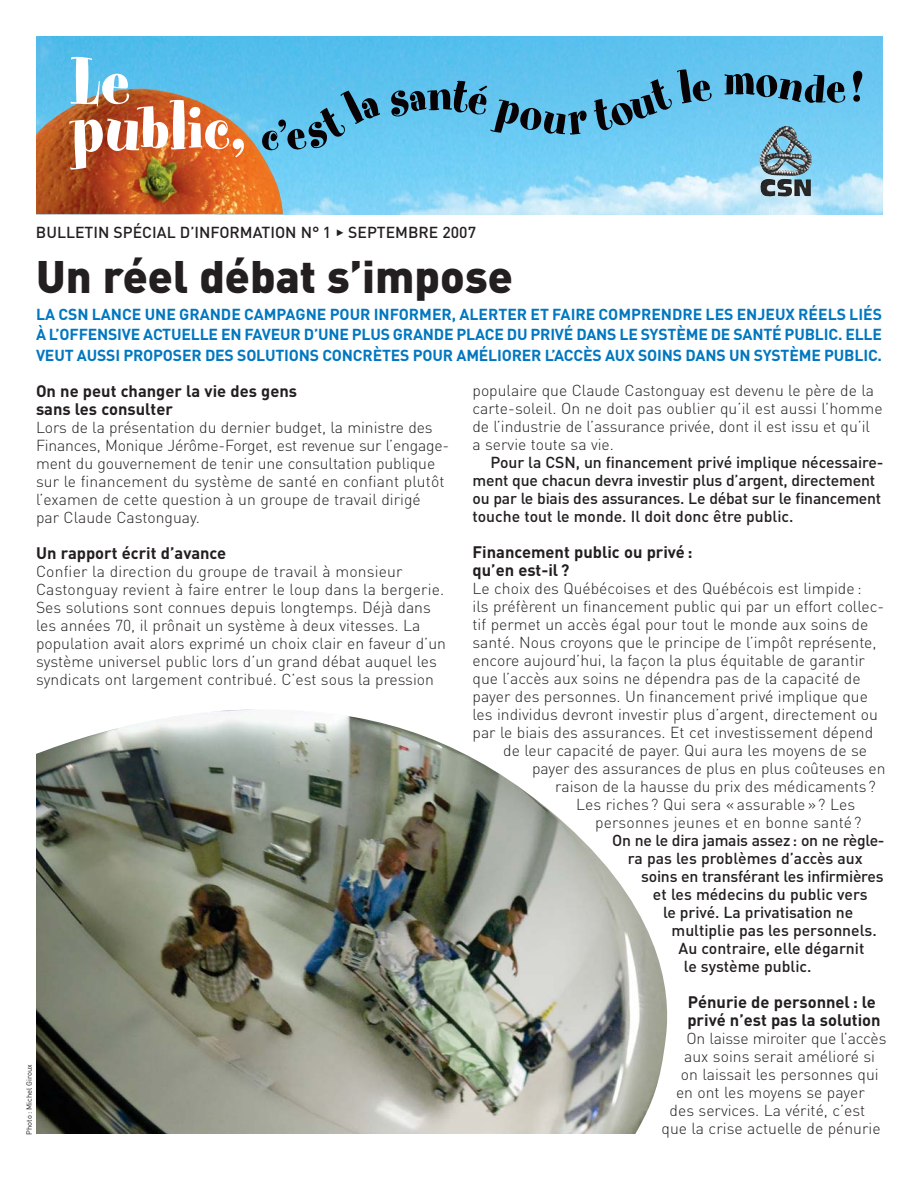
<style>
.page{position:relative;width:918px;height:1188px;background:#fff}
.page>*{position:absolute;margin:0;border:0;box-sizing:border-box;transform-origin:0 0}
.t1{font:74.25px "Spumoni LP";color:#fff}
.t2{font:900 45px "DIN";color:#231f20}
.t3{font:700 16.5px/18px "DIN";color:#231f20}
.t4{font:300 15.75px/18px "DIN";color:#231f20}
.t5{font:500 15.75px/18px "DIN";letter-spacing:-.005em;color:#231f20}
.t6{font:700 15.75px/20.2px "DIN";letter-spacing:-.01em;color:#0077c0;text-align:justify}
.t7{font:7.5px "DIN";color:#231f20}
.s1{font-family:"Fago Co Bold Exp";font-weight:400;font-size:14.25px}
</style>
<div class="page">
<img style="left:36px;top:36px;width:846px;height:178px">
<img style="left:36px;top:88px;width:247px;height:126px">
<img style="left:760px;top:126px;width:52px;height:71px">
<img style="left:36px;top:709px;width:632px;height:425px">
<svg style="left:262px;top:91px;width:118px;height:59px;background:#509fc2"></svg>
<svg style="left:391px;top:81px;width:196px;height:54px;background:#4f9abb"></svg>
<svg style="left:594px;top:69px;width:118px;height:61px;background:#549ec0"></svg>
<svg style="left:724px;top:73px;width:121px;height:30px;background:#427791"></svg>
<svg style="left:853px;top:71px;width:9px;height:31px"></svg>
<h1 class="t1" style="left:72px;top:57px;width:60px">Le</h1>
<h1 class="t1" style="left:72px;top:103px;width:177px">public,</h1>
<p class="t5" style="left:36px;top:225px;width:442px">BULLETIN SPÉCIAL D’INFORMATION N° 1 <span class="s1">%</span> SEPTEMBRE 2007</p>
<h2 class="t2" style="left:36px;top:261px;width:478px">Un réel débat s’impose</h2>
<p class="t6" style="left:36px;top:306px;width:848px">LA CSN LANCE UNE GRANDE CAMPAGNE POUR INFORMER, ALERTER ET FAIRE COMPRENDRE LES ENJEUX RÉELS LIÉS À L’OFFENSIVE ACTUELLE EN FAVEUR D’UNE PLUS GRANDE PLACE DU PRIVÉ DANS LE SYSTÈME DE SANTÉ PUBLIC. ELLE VEUT AUSSI PROPOSER DES SOLUTIONS CONCRÈTES POUR AMÉLIORER L’ACCÈS AUX SOINS DANS UN SYSTÈME PUBLIC.</p>
<p class="t3" style="left:36px;top:384px;width:263px">On ne peut changer la vie des gens sans les consulter</p>
<p class="t4" style="left:36px;top:420px;width:415px">Lors de la présentation du dernier budget, la ministre des Finances, Monique Jérôme-Forget, est revenue sur l’engage&shy;ment du gouvernement de tenir une consultation publique sur le financement du système de santé en confiant plutôt l’examen de cette question à un groupe de travail dirigé<br>par Claude Castonguay.</p>
<p class="t3" style="left:36px;top:546px;width:192px">Un rapport écrit d’avance</p>
<p class="t4" style="left:36px;top:564px;width:412px">Confier la direction du groupe de travail à monsieur Castonguay revient à faire entrer le loup dans la bergerie.<br>Ses solutions sont connues depuis longtemps. Déjà dans les années 70, il prônait un système à deux vitesses. La population avait alors exprimé un choix clair en faveur d’un système universel public lors d’un grand débat auquel les syndicats ont largement contribué. C’est sous la pression</p>
<p class="t7" style="left:26px;top:1135px;width:72px;rotate:-90deg">Photo : Michel Giroux</p>
<p class="t4" style="left:472px;top:383px;width:412px">populaire que Claude Castonguay est devenu le père de la carte-soleil. On ne doit pas oublier qu’il est aussi l’homme de l’industrie de l’assurance privée, dont il est issu et qu’il<br>a servie toute sa vie.</p>
<p class="t5" style="left:472px;top:455px;width:413px;text-indent:18px">Pour la CSN, un financement privé implique nécessaire&shy;ment que chacun devra investir plus d’argent, directement ou par le biais des assurances. Le débat sur le financement touche tout le monde. Il doit donc être public.</p>
<p class="t3" style="left:472px;top:545px;width:222px">Financement public ou privé : qu’en est-il ?</p>
<p class="t4" style="left:472px;top:581px;width:391px">Le choix des Québécoises et des Québécois est limpide :</p>
<p class="t4" style="left:472px;top:599px;width:413px">ils préfèrent un financement public qui par un effort collec-</p>
<p class="t4" style="left:472px;top:617px;width:397px">tif permet un accès égal pour tout le monde aux soins de</p>
<p class="t4" style="left:472px;top:635px;width:406px">santé. Nous croyons que le principe de l’impôt représente,</p>
<p class="t4" style="left:472px;top:653px;width:394px">encore aujourd’hui, la façon la plus équitable de garantir</p>
<p class="t4" style="left:472px;top:671px;width:390px">que l’accès aux soins ne dépendra pas de la capacité de</p>
<p class="t4" style="left:472px;top:689px;width:397px">payer des personnes. Un financement privé implique que</p>
<p class="t4" style="left:472px;top:707px;width:407px">les individus devront investir plus d’argent, directement ou</p>
<p class="t4" style="left:472px;top:725px;width:402px">par le biais des assurances. Et cet investissement dépend</p>
<p class="t4" style="left:503px;top:743px;width:365px">de leur capacité de payer. Qui aura les moyens de se</p>
<p class="t4" style="left:532px;top:761px;width:355px">payer des assurances de plus en plus coûteuses en</p>
<p class="t4" style="left:555px;top:779px;width:322px">raison de la hausse du prix des médicaments?</p>
<p class="t4" style="left:576px;top:797px;width:281px">Les riches? Qui sera « assurable »? Les</p>
<p class="t4" style="left:595px;top:815px;width:268px">personnes jeunes et en bonne santé?</p>
<p class="t5" style="left:612px;top:833px;width:274px;text-align:center">On ne le dira jamais assez : on ne règle&shy;ra pas les problèmes d’accès aux</p>
<p class="t5" style="left:641px;top:869px;width:244px">soins en transférant les infirmières</p>
<p class="t5" style="left:653px;top:887px;width:216px">et les médecins du public vers</p>
<p class="t5" style="left:663px;top:905px;width:192px">le privé. La privatisation ne</p>
<p class="t5" style="left:672px;top:923px;width:207px">multiplie pas les personnels.</p>
<p class="t5" style="left:679px;top:941px;width:187px">Au contraire, elle dégarnit</p>
<p class="t5" style="left:684px;top:959px;width:129px">le système public.</p>
<p class="t3" style="left:687px;top:995px;width:195px">Pénurie de personnel : le privé n’est pas la solution</p>
<p class="t4" style="left:686px;top:1031px;width:202px">On laisse miroiter que l’accès</p>
<p class="t4" style="left:684px;top:1049px;width:192px">aux soins serait amélioré si</p>
<p class="t4" style="left:681px;top:1067px;width:199px">on laissait les personnes qui</p>
<p class="t4" style="left:676px;top:1085px;width:190px">en ont les moyens se payer</p>
<p class="t4" style="left:670px;top:1103px;width:197px">des services. La vérité, c’est</p>
<p class="t4" style="left:662px;top:1121px;width:221px">que la crise actuelle de pénurie</p>
</div>
